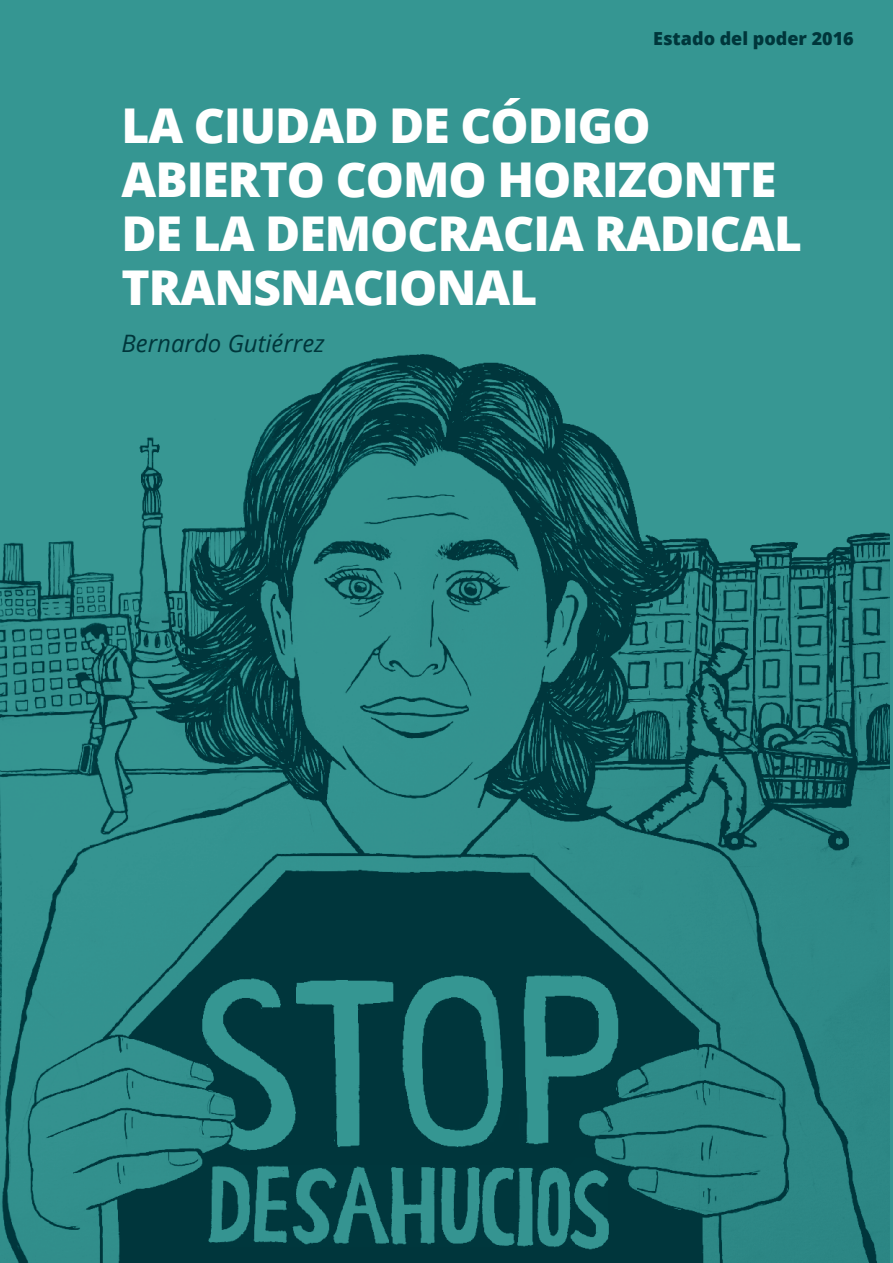
<style>
.page{position:relative;width:893px;height:1263px;background:#359692}
.page>*{position:absolute;margin:0;border:0;box-sizing:border-box;transform-origin:0 0}
.t1{font:800 48px/54px "Open Sans";letter-spacing:-.02em;color:#fff}
.t2{font:italic 24px "Open Sans";color:#00363b}
.t3{font:800 18px "Open Sans";color:#00363b}
</style>
<div class="page">
<img style="left:0;top:354px;width:890px;height:909px">
<p class="t3" style="left:653px;top:25px;width:202px">Estado del poder 2016</p>
<p class="t1" style="left:122px;top:96px;width:682px">LA CIUDAD DE CÓDIGO<br>ABIERTO COMO HORIZONTE<br>DE LA DEMOCRACIA RADICAL<br>TRANSNACIONAL</p>
<p class="t2" style="left:122px;top:327px;width:205px">Bernardo Gutiérrez</p>
</div>
